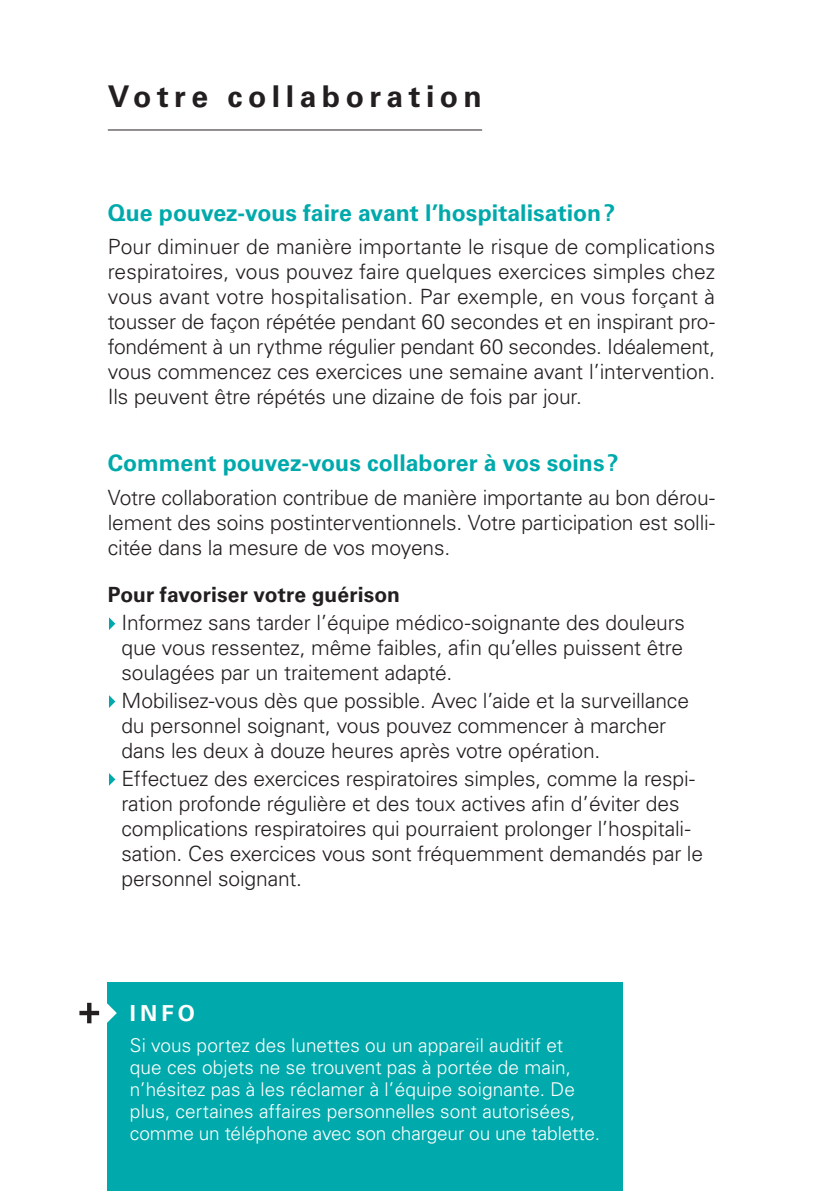
<style>
.page{position:relative;width:823px;height:1191px;background:#fff}
.page>*{position:absolute;margin:0;border:0;box-sizing:border-box;transform-origin:0 0}
.t1{font:700 30px "Univers LT Std";letter-spacing:.185em;color:#231f20}
.t2{font:700 23px "Univers LT Std";color:#00a9ab}
.t3{font:700 22px "Univers LT Std";color:#fff}
.t4{font:300 21px/25px "Univers LT Std";letter-spacing:-.01em;color:#231f20;text-align:justify}
.t5{font:700 21px "Univers LT Std";letter-spacing:.005em;color:#231f20}
.t6{font:300 19px/22px "Univers LT Std";color:#fff}
</style>
<div class="page">
<svg style="left:109px;top:617px;width:6px;height:13px"></svg>
<svg style="left:109px;top:695px;width:6px;height:13px"></svg>
<svg style="left:109px;top:773px;width:6px;height:13px"></svg>
<hr style="left:108px;top:129px;width:374px;height:1px;background:#231f20">
<div style="left:107px;top:982px;width:515px;height:209px;background:#00a9ab"></div>
<svg style="left:79px;top:1002px;width:38px;height:21px"></svg>
<h1 class="t1" style="left:108px;top:79px;width:375px">Votre collaboration</h1>
<p class="t2" style="left:108px;top:199px;width:508px">Que pouvez-vous faire avant l’hospitalisation?</p>
<p class="t4" style="left:108px;top:234px;width:608px">Pour diminuer de manière importante le risque de complications respiratoires, vous pouvez faire quelques exercices simples chez vous avant votre hospitalisation. Par exemple, en vous forçant à tousser de façon répétée pendant 60 secondes et en inspirant pro&shy;fondément à un rythme régulier pendant 60 secondes. Idéalement, vous commencez ces exercices une semaine avant l’intervention.<br>Ils peuvent être répétés une dizaine de fois par jour.</p>
<p class="t2" style="left:108px;top:449px;width:512px">Comment pouvez-vous collaborer à vos soins?</p>
<p class="t4" style="left:108px;top:484px;width:608px">Votre collaboration contribue de manière importante au bon dérou&shy;lement des soins postinterventionnels. Votre participation est solli&shy;citée dans la mesure de vos moyens.</p>
<p class="t5" style="left:108px;top:582px;width:293px">Pour favoriser votre guérison</p>
<p class="t4" style="left:121px;top:610px;width:565px">Informez sans tarder l’équipe médico-soignante des douleurs que vous ressentez, même faibles, afin qu’elles puissent être soulagées par un traitement adapté.</p>
<p class="t4" style="left:121px;top:688px;width:569px;text-align:left">Mobilisez-vous dès que possible. Avec l’aide et la surveillance du personnel soignant, vous pouvez commencer à marcher dans les deux à douze heures après votre opération.</p>
<p class="t4" style="left:121px;top:766px;width:583px;text-align:left">Effectuez des exercices respiratoires simples, comme la respi&shy;ration profonde régulière et des toux actives afin d’éviter des complications respiratoires qui pourraient prolonger l’hospitali&shy;sation. Ces exercices vous sont fréquemment demandés par le personnel soignant.</p>
<p class="t3" style="left:130px;top:1000px;width:66px">INFO</p>
<p class="t6" style="left:130px;top:1034px;width:471px">Si vous portez des lunettes ou un appareil auditif et<br>que ces objets ne se trouvent pas à portée de main, n’hésitez pas à les réclamer à l’équipe soignante. De plus, certaines affaires personnelles sont autorisées, comme un téléphone avec son chargeur ou une tablette.</p>
</div>
